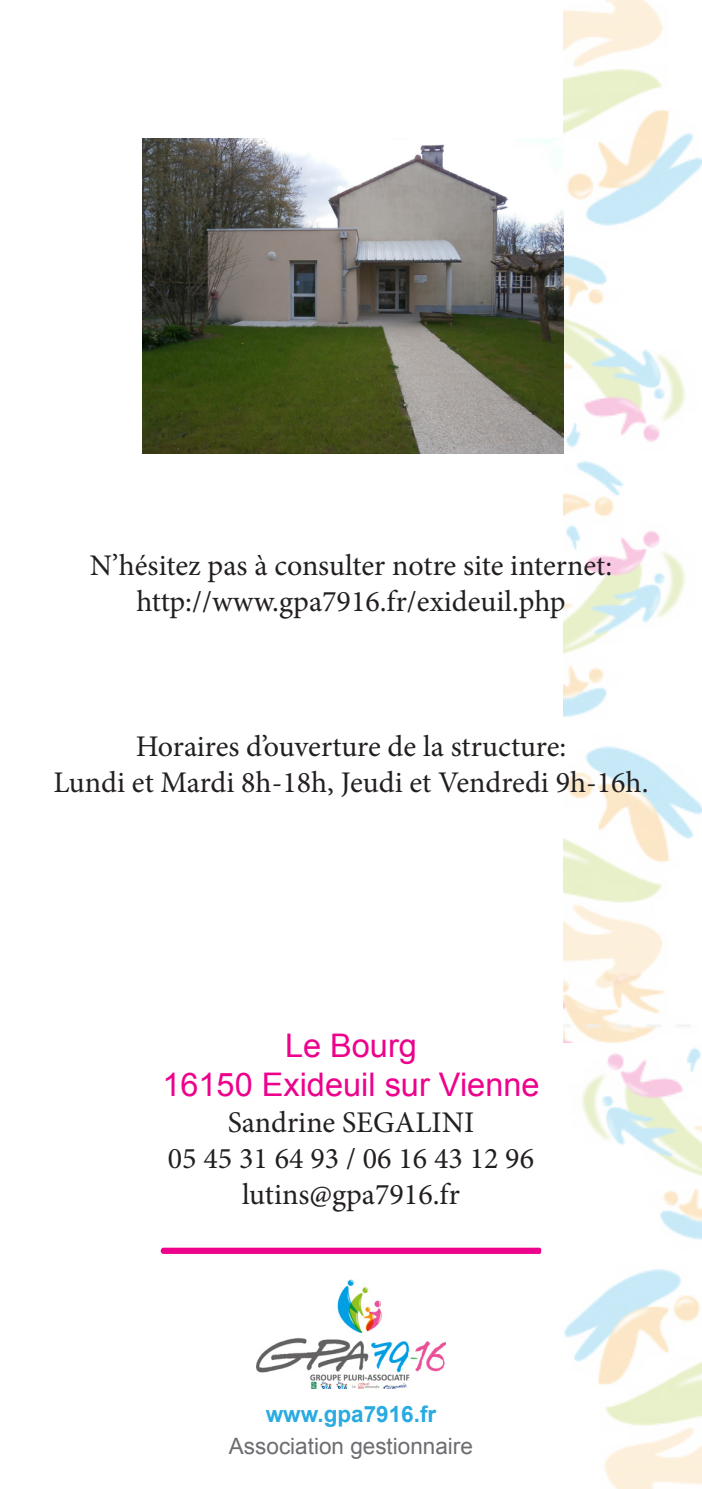
<style>
.page{position:relative;width:702px;height:1489px;background:#fff}
.page>*{position:absolute;margin:0;border:0;box-sizing:border-box;transform-origin:0 0}
.t1{font:32.5px/39px "Arial";color:#ed028c;text-align:center}
.t2{font:30px "Minion Pro";color:#231f20}
.t3{font:22.5px "Arial";color:#6c6d70}
.t4{font:700 22.5px "Arial";color:#29abe2}
</style>
<div class="page">
<img style="left:563px;top:0;width:139px;height:1488px">
<img style="left:256px;top:1279px;width:189px;height:109px">
<svg style="left:161px;top:1247px;width:380px;height:6px;background:#ef1e99"></svg>
<img style="left:142px;top:138px;width:421px;height:316px">
<p class="t2" style="left:90px;top:545px;width:524px">N’hésitez pas à consulter notre site internet:</p>
<p class="t2" style="left:136px;top:581px;width:430px">http://www.gpa7916.fr/exideuil.php</p>
<p class="t2" style="left:136px;top:725px;width:432px">Horaires d’ouverture de la structure:</p>
<p class="t2" style="left:53px;top:761px;width:596px">Lundi et Mardi 8h-18h, Jeudi et Vendredi 9h-16h.</p>
<p class="t1" style="left:162px;top:1026px;width:379px">Le Bourg<br>16150 Exideuil sur Vienne</p>
<p class="t2" style="left:228px;top:1102px;width:248px">Sandrine SEGALINI</p>
<p class="t2" style="left:168px;top:1138px;width:368px">05 45 31 64 93 / 06 16 43 12 96</p>
<p class="t2" style="left:242px;top:1174px;width:219px">lutins@gpa7916.fr</p>
<p class="t4" style="left:266px;top:1398px;width:172px">www.gpa7916.fr</p>
<p class="t3" style="left:229px;top:1430px;width:245px">Association gestionnaire</p>
</div>
